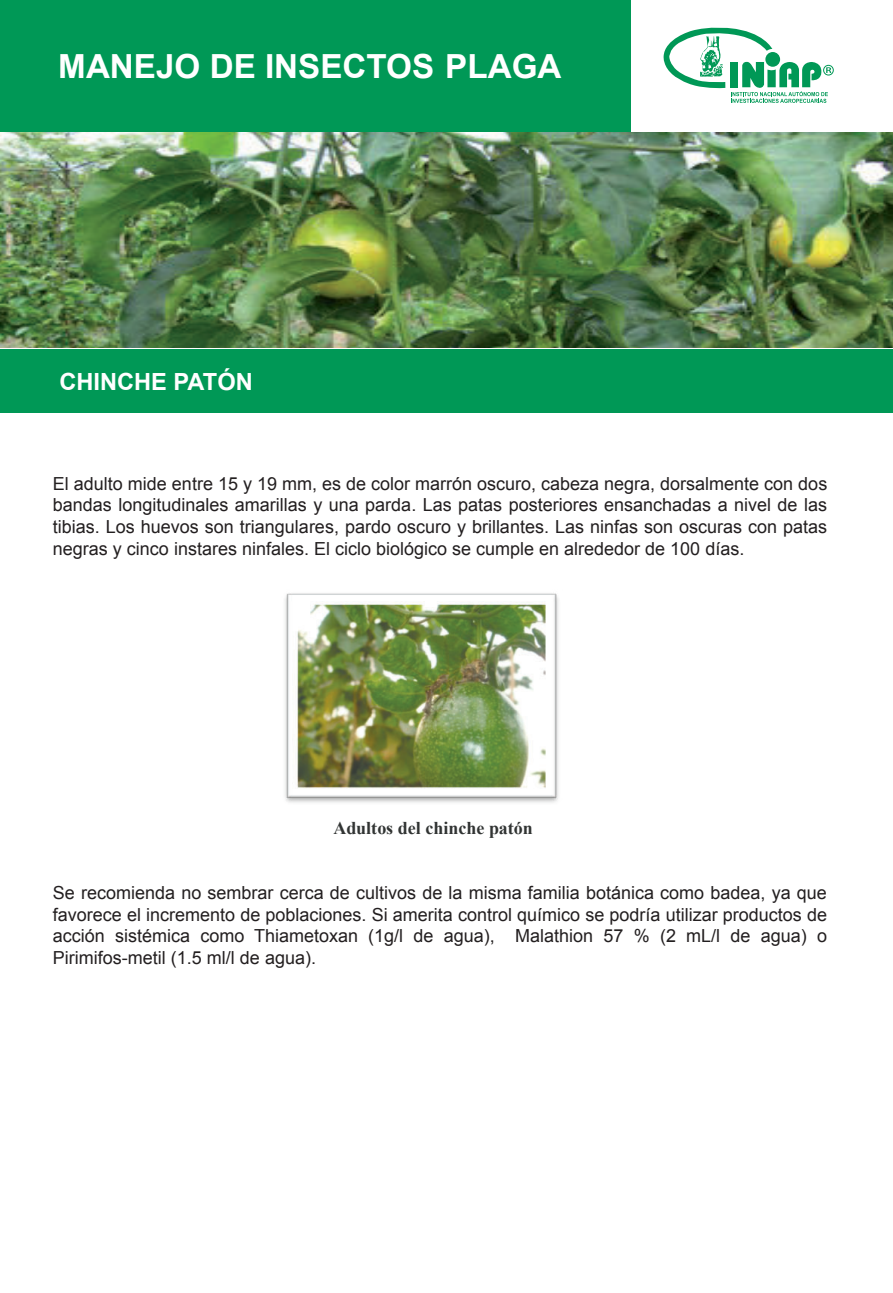
<style>
.page{position:relative;width:893px;height:1293px;background:#fff}
.page>*{position:absolute;margin:0;border:0;box-sizing:border-box;transform-origin:0 0}
.t1{font:700 33.15px "Arial";color:#fff}
.t2{font:700 23.7px "Arial";color:#fff}
.t3{font:18px/21.6px "Arial";color:#231f20;text-align:justify}
.t4{font:700 18px "Times New Roman";color:#313433}
</style>
<div class="page">
<svg style="left:663px;top:27px;width:171px;height:76px"></svg>
<div style="left:0;top:1px;width:630px;height:133px;background:#009856"></div>
<div style="left:0;top:349px;width:892px;height:63px;background:#009856"></div>
<img style="left:285px;top:593px;width:274px;height:210px">
<img style="left:0;top:133px;width:892px;height:214px">
<h1 class="t1" style="left:58px;top:48px;width:505px">MANEJO DE INSECTOS PLAGA</h1>
<h2 class="t2" style="left:59px;top:368px;width:195px">CHINCHE PATÓN</h2>
<p class="t3" style="left:53px;top:474px;width:776px">El adulto mide entre 15 y 19 mm, es de color marrón oscuro, cabeza negra, dorsalmente con dos bandas longitudinales amarillas y una parda. Las patas posteriores ensanchadas a nivel de las tibias. Los huevos son triangulares, pardo oscuro y brillantes. Las ninfas son oscuras con patas negras y cinco instares ninfales. El ciclo biológico se cumple en alrededor de 100 días.</p>
<p class="t4" style="left:333px;top:821px;width:201px">Adultos del chinche patón</p>
<p class="t3" style="left:53px;top:883px;width:776px">Se recomienda no sembrar cerca de cultivos de la misma familia botánica como badea, ya que favorece el incremento de poblaciones. Si amerita control químico se podría utilizar productos de acción sistémica como Thiametoxan (1g/l de agua), Malathion 57 % (2 mL/l de agua) o Pirimifos-metil (1.5 ml/l de agua).</p>
</div>
